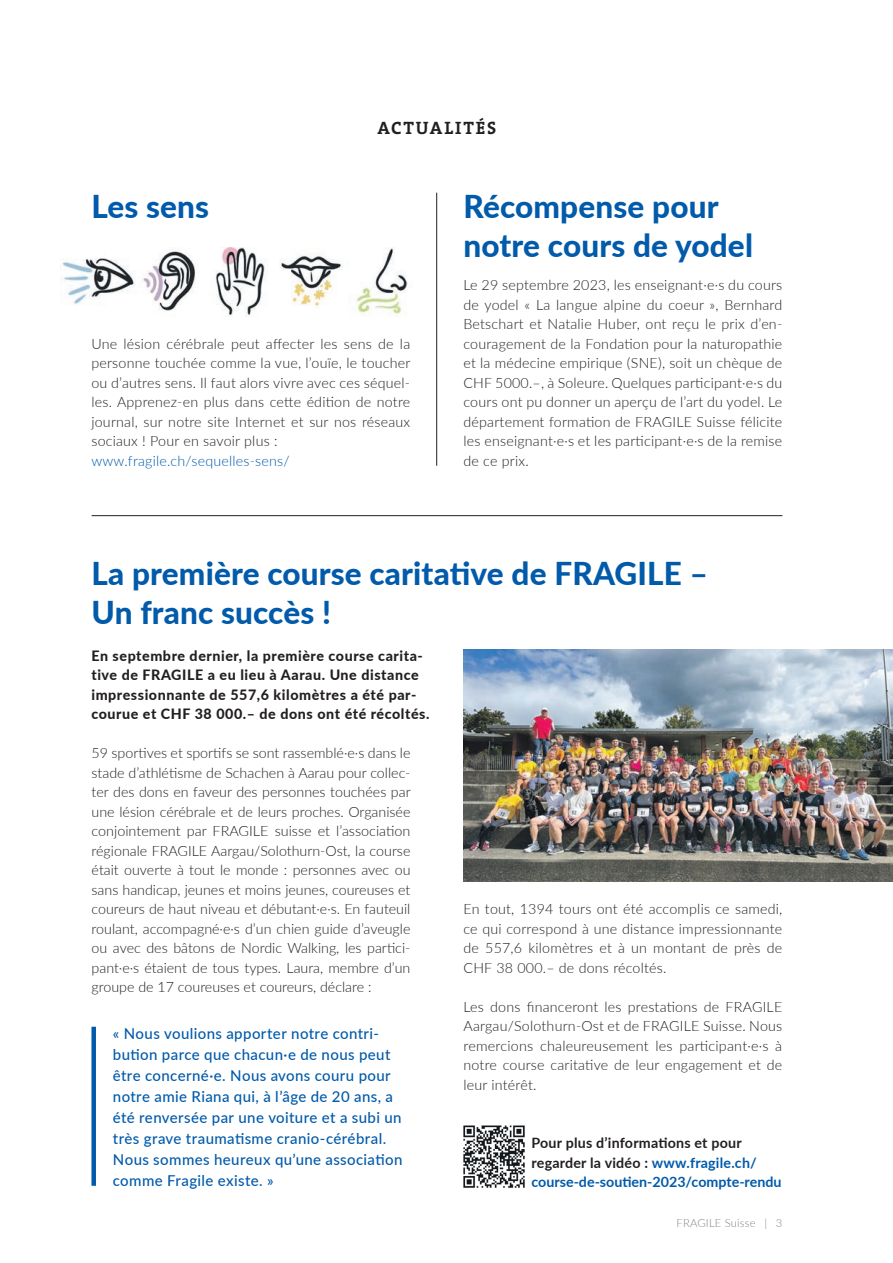
<style>
.page{position:relative;width:893px;height:1263px;background:#fff}
.page>*{position:absolute;margin:0;border:0;box-sizing:border-box;transform-origin:0 0}
.t1{font:800 31.5px/39px "Lato";letter-spacing:.005em;color:#015aaa}
.t2{font:700 18px "The Serif";letter-spacing:.105em;color:#231f20}
.t3{font:500 15px/21px "Lato";letter-spacing:.025em;color:#015aaa}
.t4{font:300 14.25px/19.5px "Lato";letter-spacing:.015em;color:#231f20;text-align:justify}
.t5{font:800 14.25px/19.5px "Lato";letter-spacing:.04em;color:#231f20}
.t6{font:700 14.25px/19.5px "Lato";letter-spacing:.015em;color:#015aaa}
.t7{font:300 14.25px "Lato";letter-spacing:.015em;color:#015aaa}
.t8{font:300 11.25px "Lato";letter-spacing:.015em;color:#808285}
.s1{color:#231f20}
</style>
<div class="page">
<hr style="left:436px;top:193px;width:1px;height:273px;background:#231f20">
<div style="left:91px;top:1027px;width:5px;height:159px;background:#015aaa"></div>
<img style="left:463px;top:649px;width:430px;height:232px">
<hr style="left:92px;top:515px;width:690px;height:1px;background:#231f20">
<img style="left:463px;top:1125px;width:62px;height:63px">
<img style="left:62px;top:248px;width:346px;height:69px">
<p class="t2" style="left:377px;top:113px;width:120px">ACTUALITÉS</p>
<h1 class="t1" style="left:91px;top:186px;width:119px">Les sens</h1>
<p class="t4" style="left:91px;top:333px;width:321px">Une lésion cérébrale peut affecter les sens de la personne touchée comme la vue, l’ouïe, le toucher ou d’autres sens. Il faut alors vivre avec ces séquel&shy;les. Apprenez-en plus dans cette édition de notre journal, sur notre site Internet et sur nos réseaux sociaux ! Pour en savoir plus :</p>
<p class="t7" style="left:91px;top:451px;width:200px">www.fragile.ch/sequelles-sens/</p>
<h1 class="t1" style="left:463px;top:186px;width:291px">Récompense pour notre cours de yodel</h1>
<p class="t4" style="left:463px;top:275px;width:320px">Le 29 septembre 2023, les enseignant·e·s du cours de yodel « La langue alpine du coeur », Bernhard Betschart et Natalie Huber, ont reçu le prix d’en&shy;couragement de la Fondation pour la naturopathie et la médecine empirique (SNE), soit un chèque de CHF 5000.–, à Soleure. Quelques participant·e·s du cours ont pu donner un aperçu de l’art du yodel. Le département formation de FRAGILE Suisse félicite les enseignant·e·s et les participant·e·s de la remise de ce prix.</p>
<h1 class="t1" style="left:92px;top:552px;width:618px">La première course caritative de FRAGILE –<br>Un franc succès !</h1>
<p class="t5" style="left:91px;top:645px;width:340px">En septembre dernier, la première course carita&shy;tive de FRAGILE a eu lieu à Aarau. Une distance impressionnante de 557,6 kilomètres a été par&shy;courue et CHF 38 000.– de dons ont été récoltés.</p>
<p class="t4" style="left:92px;top:743px;width:321px">59 sportives et sportifs se sont rassemblé·e·s dans le stade d’athlétisme de Schachen à Aarau pour collec&shy;ter des dons en faveur des personnes touchées par une lésion cérébrale et de leurs proches. Organisée conjointement par FRAGILE suisse et l’association régionale FRAGILE Aargau/Solothurn-Ost, la course était ouverte à tout le monde : personnes avec ou sans handicap, jeunes et moins jeunes, coureuses et coureurs de haut niveau et débutant·e·s. En fauteuil roulant, accompagné·e·s d’un chien guide d’aveugle ou avec des bâtons de Nordic Walking, les partici&shy;pant·e·s étaient de tous types. Laura, membre d’un groupe de 17 coureuses et coureurs, déclare :</p>
<p class="t3" style="left:113px;top:1022px;width:291px">« Nous voulions apporter notre contri&shy;bution parce que chacun·e de nous peut être concerné·e. Nous avons couru pour notre amie Riana qui, à l’âge de 20 ans, a été renversée par une voiture et a subi un très grave traumatisme cranio-cérébral.<br>Nous sommes heureux qu’une association comme Fragile existe. »</p>
<p class="t4" style="left:463px;top:899px;width:320px">En tout, 1394 tours ont été accomplis ce samedi, ce qui correspond à une distance impressionnante de 557,6 kilomètres et à un montant de près de CHF 38 000.– de dons récoltés.</p>
<p class="t4" style="left:463px;top:996px;width:320px">Les dons financeront les prestations de FRAGILE Aargau/Solothurn-Ost et de FRAGILE Suisse. Nous remercions chaleureusement les participant·e·s à notre course caritative de leur engagement et de leur intérêt.</p>
<p class="t6" style="left:531px;top:1133px;width:251px"><span class="s1">Pour plus d’informations et pour regarder la vidéo :</span> www.fragile.ch/ course-de-soutien-2023/compte-rendu</p>
<p class="t8" style="left:677px;top:1214px;width:107px">FRAGILE Suisse | 3</p>
</div>
